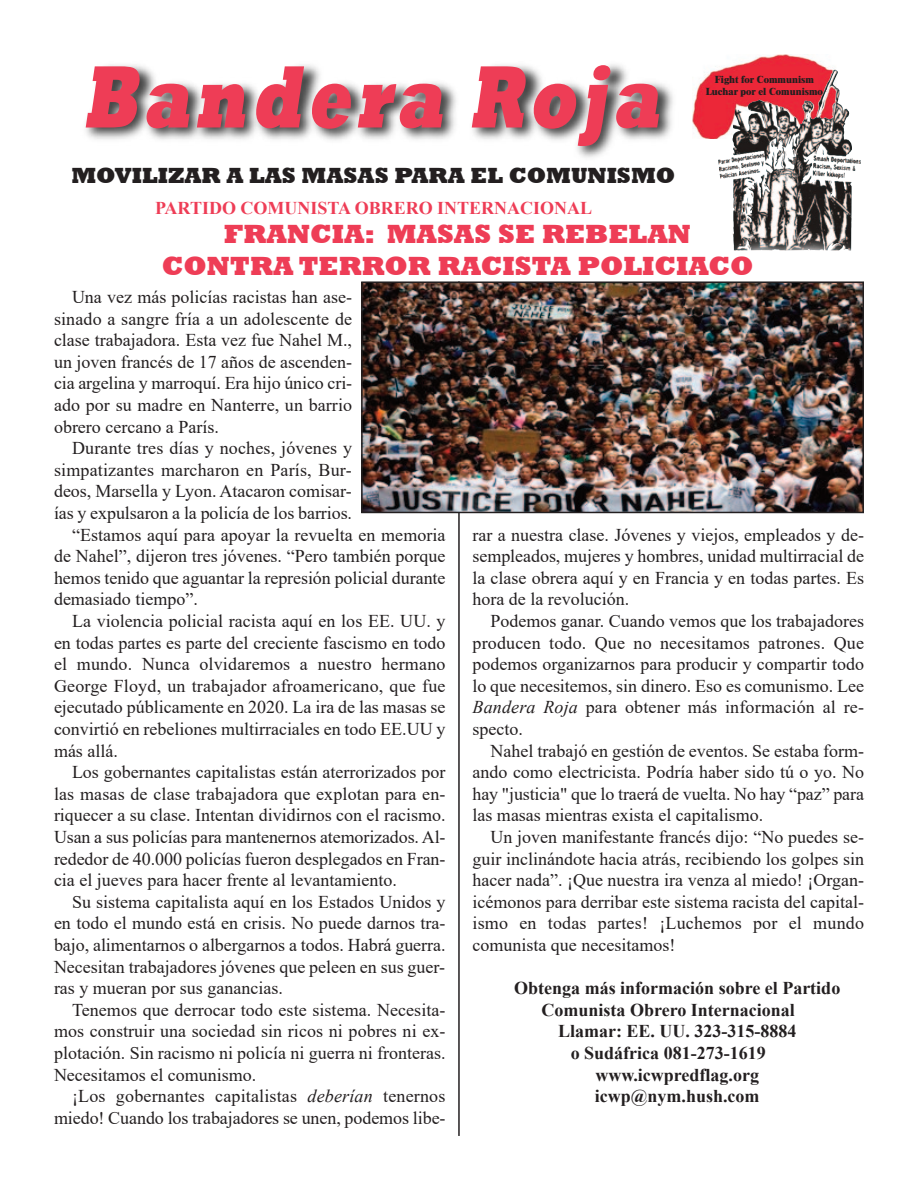
<style>
.page{position:relative;width:918px;height:1188px;background:#fff}
.page>*{position:absolute;margin:0;border:0;box-sizing:border-box;transform-origin:0 0}
.t1{font:italic 800 90px "Rockwell";color:#ee3d56;scale:.7 1}
.t2{font:800 27px/32.4px "Rockwell";color:#ee3d56;text-align:center}
.t3{font:800 22.5px "Rockwell";color:#231f20}
.t4{font:18px/21.6px "Times New Roman";color:#231f20;text-align:justify}
.t5{font:700 18px/21.6px "Times New Roman";color:#231f20}
.t6{font:700 18px "Times New Roman";color:#ee3d56}
.t7{font:800 10.05px/12px "Times";color:#231f20;text-align:center}
.s1{font-style:italic}
</style>
<div class="page">
<img style="left:86px;top:64px;width:607px;height:94px">
<svg style="left:703px;top:70px;width:158px;height:181px"></svg>
<img style="left:693px;top:54px;width:143px;height:84px">
<img style="left:720px;top:100px;width:46px;height:79px">
<hr style="left:458px;top:281px;width:2px;height:855px;background:#231f20">
<img style="left:364px;top:284px;width:497px;height:226px">
<div style="left:361px;top:281px;width:503px;height:232px;border:2px solid #231f20"></div>
<p class="t1" style="left:83px;top:42px;width:847px">Bandera Roja</p>
<p class="t3" style="left:71px;top:161px;width:605px">MOVILIZAR A LAS MASAS PARA EL COMUNISMO</p>
<p class="t6" style="left:155px;top:198px;width:439px">PARTIDO COMUNISTA OBRERO INTERNACIONAL</p>
<p class="t7" style="left:706px;top:74px;width:119px">Fight for Communism<br>Luchar por el Comunismo</p>
<p class="t2" style="left:162px;top:217px;width:593px">FRANCIA: MASAS SE REBELAN<br>CONTRA TERROR RACISTA POLICIACO</p>
<p class="t4" style="left:54px;top:286px;width:300px;text-indent:18px">Una vez más policías racistas han ase&shy;sinado a sangre fría a un adolescente de clase trabajadora. Esta vez fue Nahel M., un joven francés de 17 años de ascenden&shy;cia argelina y marroquí. Era hijo único cri&shy;ado por su madre en Nanterre, un barrio obrero cercano a París.</p>
<p class="t4" style="left:54px;top:437px;width:300px;text-indent:18px">Durante tres días y noches, jóvenes y simpatizantes marcharon en París, Bur&shy;deos, Marsella y Lyon. Atacaron comisar&shy;ías y expulsaron a la policía de los barrios.</p>
<p class="t4" style="left:54px;top:524px;width:393px;text-indent:18px">“Estamos aquí para apoyar la revuelta en memoria de Nahel”, dijeron tres jóvenes. “Pero también porque hemos tenido que aguantar la represión policial durante demasiado tiempo”.</p>
<p class="t4" style="left:54px;top:610px;width:393px;text-indent:18px">La violencia policial racista aquí en los EE. UU. y en todas partes es parte del creciente fascismo en todo el mundo. Nunca olvidaremos a nuestro hermano George Floyd, un trabajador afroamericano, que fue ejecutado públicamente en 2020. La ira de las masas se convirtió en rebeliones multirraciales en todo EE.UU y más allá.</p>
<p class="t4" style="left:54px;top:761px;width:393px;text-indent:18px">Los gobernantes capitalistas están aterrorizados por las masas de clase trabajadora que explotan para en&shy;riquecer a su clase. Intentan dividirnos con el racismo.<br>Usan a sus policías para mantenernos atemorizados. Al&shy;rededor de 40.000 policías fueron desplegados en Fran&shy;cia el jueves para hacer frente al levantamiento.</p>
<p class="t4" style="left:54px;top:891px;width:393px;text-indent:18px">Su sistema capitalista aquí en los Estados Unidos y en todo el mundo está en crisis. No puede darnos tra&shy;bajo, alimentarnos o albergarnos a todos. Habrá guerra.<br>Necesitan trabajadores jóvenes que peleen en sus guer&shy;ras y mueran por sus ganancias.</p>
<p class="t4" style="left:54px;top:999px;width:393px;text-indent:18px">Tenemos que derrocar todo este sistema. Necesita&shy;mos construir una sociedad sin ricos ni pobres ni ex&shy;plotación. Sin racismo ni policía ni guerra ni fronteras.<br>Necesitamos el comunismo.</p>
<p class="t4" style="left:54px;top:1085px;width:393px;text-align:right">¡Los gobernantes capitalistas <span class="s1">deberían</span> tenernos miedo! Cuando los trabajadores se unen, podemos libe-</p>
<p class="t4" style="left:472px;top:524px;width:393px">rar a nuestra clase. Jóvenes y viejos, empleados y de&shy;sempleados, mujeres y hombres, unidad multirracial de la clase obrera aquí y en Francia y en todas partes. Es hora de la revolución.</p>
<p class="t4" style="left:472px;top:610px;width:393px;text-indent:18px">Podemos ganar. Cuando vemos que los trabajadores producen todo. Que no necesitamos patrones. Que podemos organizarnos para producir y compartir todo lo que necesitemos, sin dinero. Eso es comunismo. Lee <span class="s1">Bandera Roja</span> para obtener más información al re&shy;specto.</p>
<p class="t4" style="left:472px;top:740px;width:393px;text-indent:18px">Nahel trabajó en gestión de eventos. Se estaba form&shy;ando como electricista. Podría haber sido tú o yo. No hay "justicia" que lo traerá de vuelta. No hay “paz” para las masas mientras exista el capitalismo.</p>
<p class="t4" style="left:472px;top:826px;width:393px;text-indent:18px">Un joven manifestante francés dijo: “No puedes se&shy;guir inclinándote hacia atrás, recibiendo los golpes sin hacer nada”. ¡Que nuestra ira venza al miedo! ¡Organ&shy;icémonos para derribar este sistema racista del capital&shy;ismo en todas partes! ¡Luchemos por el mundo comunista que necesitamos!</p>
<p class="t5" style="left:542px;top:977px;width:300px;text-indent:-27px">Obtenga más información sobre el Partido<br>Comunista Obrero Internacional</p>
<p class="t5" style="left:571px;top:1021px;width:227px;text-indent:-13px">Llamar: EE. UU. 323-315-8884 o Sudáfrica 081-273-1619</p>
<p class="t5" style="left:595px;top:1064px;width:165px">www.icwpredflag.org</p>
<p class="t5" style="left:595px;top:1085px;width:166px">icwp@nym.hush.com</p>
</div>
